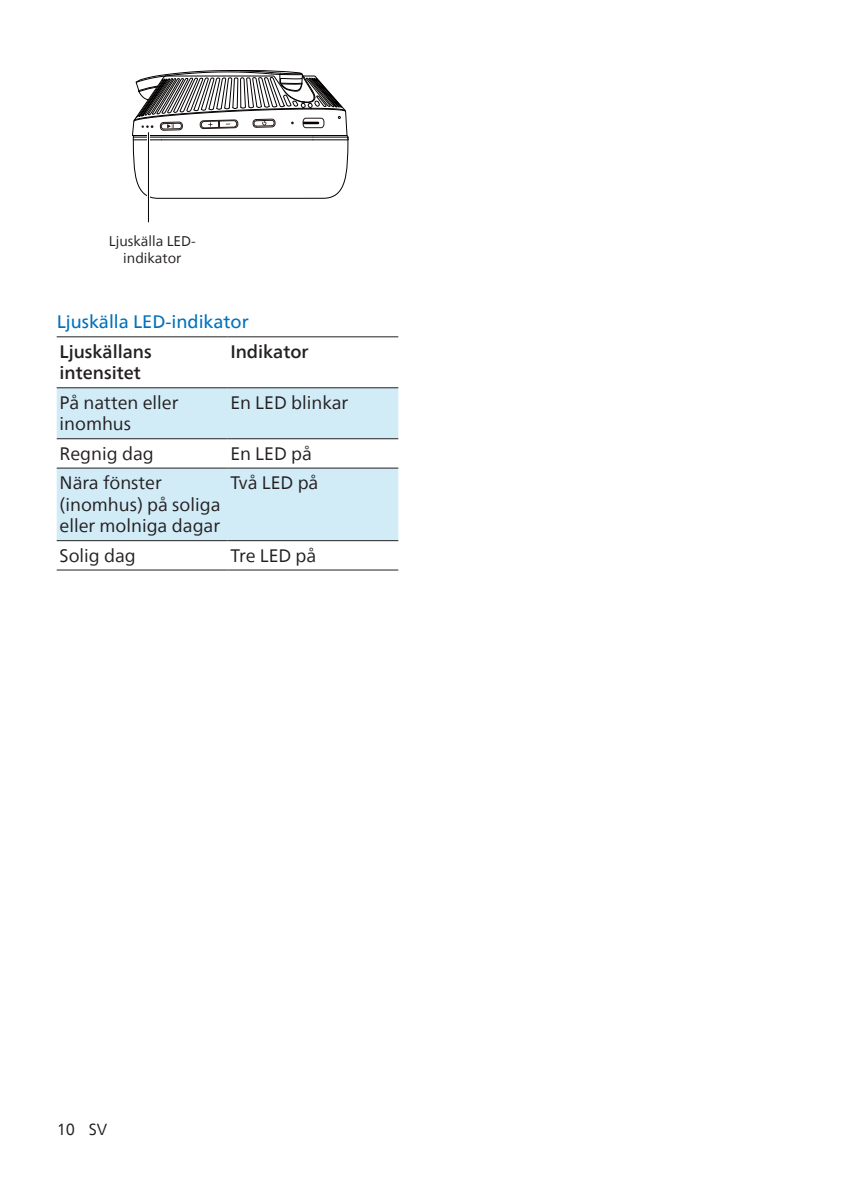
<style>
.page{position:relative;width:842px;height:1191px;background:#fff}
.page>*{position:absolute;margin:0;border:0;box-sizing:border-box;transform-origin:0 0}
.Body_Text{font:18px/21.6px "Neue Frutiger World";color:#231f20}
.Body_Text-2{font:500 18px/21.6px "Neue Frutiger World";color:#231f20}
.Body_Text-3{font:18px "Neue Frutiger World";color:#0071bd}
.t1{font:16px "Neue Frutiger World";color:#231f20}
.Body_Text-4{font:14px/16.8px "Neue Frutiger World";color:#231f20;text-align:center}
</style>
<div class="page">
<svg style="left:132px;top:70px;width:217px;height:129px"></svg>
<div style="left:147px;top:131px;width:3px;height:92px;border:2px solid #fff"></div>
<hr style="left:148px;top:132px;width:1px;height:90px;background:#040000">
<svg style="left:57px;top:388px;width:341px;height:152px;fill:#d1ebf7"></svg>
<hr style="left:57px;top:336px;width:170px;height:1px;background:#231f20">
<hr style="left:227px;top:336px;width:171px;height:1px;background:#231f20">
<hr style="left:57px;top:387px;width:170px;height:1px;background:#231f20">
<hr style="left:227px;top:387px;width:171px;height:1px;background:#231f20">
<hr style="left:57px;top:438px;width:170px;height:1px;background:#231f20">
<hr style="left:227px;top:438px;width:171px;height:1px;background:#231f20">
<hr style="left:57px;top:569px;width:170px;height:1px;background:#231f20">
<hr style="left:227px;top:569px;width:171px;height:1px;background:#231f20">
<hr style="left:57px;top:468px;width:170px;height:1px;background:#231f20">
<hr style="left:227px;top:468px;width:171px;height:1px;background:#231f20">
<hr style="left:57px;top:540px;width:170px;height:1px;background:#231f20">
<hr style="left:227px;top:540px;width:171px;height:1px;background:#231f20">
<p class="Body_Text-4" style="left:109px;top:233px;width:89px">Ljuskälla LED&shy;indikator</p>
<p class="Body_Text-3" style="left:57px;top:308px;width:193px">Ljuskälla LED-indikator</p>
<p class="Body_Text-2" style="left:60px;top:341px;width:94px">Ljuskällans intensitet</p>
<p class="Body_Text-2" style="left:230px;top:341px;width:80px">Indikator</p>
<p class="Body_Text" style="left:60px;top:392px;width:120px">På natten eller inomhus</p>
<p class="Body_Text" style="left:230px;top:392px;width:119px">En LED blinkar</p>
<p class="Body_Text" style="left:60px;top:443px;width:96px">Regnig dag</p>
<p class="Body_Text" style="left:230px;top:443px;width:83px">En LED på</p>
<p class="Body_Text" style="left:60px;top:472px;width:163px">Nära fönster (inomhus) på soliga eller molniga dagar</p>
<p class="Body_Text" style="left:230px;top:472px;width:90px">Två LED på</p>
<p class="Body_Text" style="left:60px;top:545px;width:78px">Solig dag</p>
<p class="Body_Text" style="left:230px;top:545px;width:88px">Tre LED på</p>
<p class="t1" style="left:57px;top:1117px;width:52px">10 SV</p>
</div>
